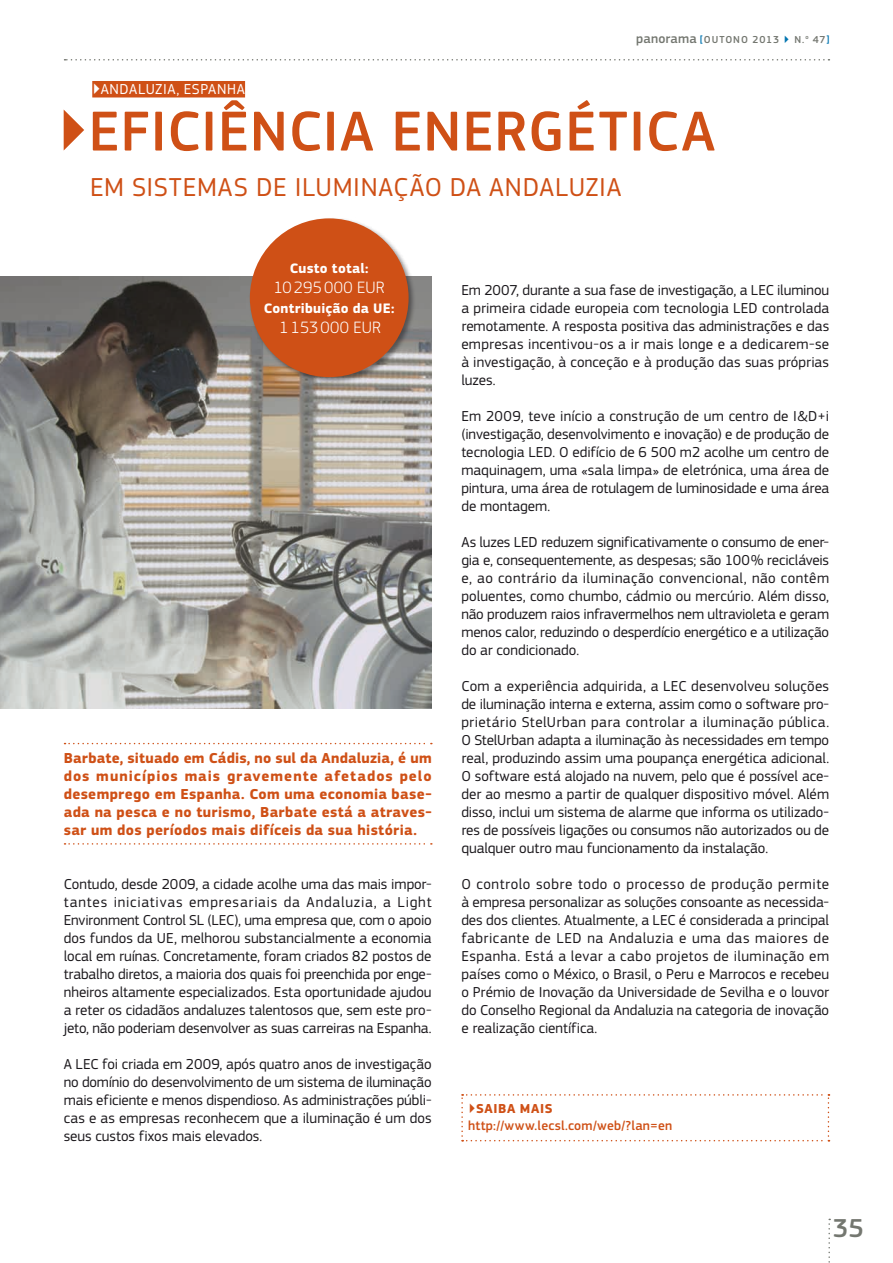
<style>
.page{position:relative;width:893px;height:1263px;background:#fff}
.page>*{position:absolute;margin:0;border:0;box-sizing:border-box;transform-origin:0 0}
.t1{font:500 58.5px "EC Square Sans Pro";letter-spacing:.015em;color:#cf5016}
.t2{font:27px "EC Square Sans Pro";letter-spacing:.02em;color:#cf5016}
.t3{font:500 27px "EC Square Sans Pro";color:#747770}
.t4{font:300 17.1px "EC Square Sans Pro";letter-spacing:.015em;color:#fff}
.t5{font:15px/18px "EC Square Sans Pro";color:#1b181c;text-align:justify}
.t6{font:700 15px/18px "EC Square Sans Pro";letter-spacing:.02em;color:#cf5016;text-align:justify}
.t7{font:15px "EC Square Sans Pro";letter-spacing:.04em;color:#fff}
.t8{font:700 14.25px "EC Square Sans Pro";letter-spacing:.015em;color:#fff}
.t9{font:500 13.5px "EC Square Sans Pro";letter-spacing:.015em;color:#cf5016}
.t10{font:700 13.5px "EC Square Sans Pro";letter-spacing:.045em;color:#cf5016}
.t11{font:500 10.5px "EC Square Sans Pro";letter-spacing:.075em;color:#747770}
.s1{font-size:13.5px}
.s2{color:#0074b0}
</style>
<div class="page">
<img style="left:0;top:277px;width:432px;height:432px">
<svg style="left:65px;top:743px;width:367px;height:1px"></svg>
<svg style="left:65px;top:843px;width:367px;height:2px"></svg>
<svg style="left:461px;top:1094px;width:368px;height:47px"></svg>
<div style="left:248px;top:217px;width:168px;height:168px;background:#1b181c;opacity:.5"></div>
<div style="left:250px;top:218px;width:159px;height:159px;background:#cf5016;border-radius:50%"></div>
<div style="left:92px;top:81px;width:153px;height:16px;background:#cf5016"></div>
<svg style="left:828px;top:1219px;width:2px;height:44px"></svg>
<svg style="left:65px;top:59px;width:764px;height:2px"></svg>
<p class="t7" style="left:92px;top:81px;width:154px">▶ANDALUZIA, ESPANHA</p>
<p class="t11" style="left:636px;top:33px;width:195px"><span class="s1">panorama</span> <span class="s2">[</span>OUTONO 2013 <span class="s2">▶</span> N.<sup>o</sup> 47<span class="s2">]</span></p>
<h1 class="t1" style="left:56px;top:97px;width:661px">▶EFICIÊNCIA ENERGÉTICA</h1>
<h2 class="t2" style="left:90px;top:171px;width:533px">EM SISTEMAS DE ILUMINAÇÃO DA ANDALUZIA</h2>
<p class="t8" style="left:290px;top:260px;width:80px">Custo total:</p>
<p class="t4" style="left:274px;top:277px;width:112px">10295000 EUR</p>
<p class="t8" style="left:264px;top:300px;width:132px">Contribuição da UE:</p>
<p class="t4" style="left:280px;top:317px;width:103px">1153000 EUR</p>
<p class="t6" style="left:64px;top:749px;width:369px">Barbate, situado em Cádis, no sul da Andaluzia, é um dos municípios mais gravemente afetados pelo desemprego em Espanha. Com uma economia base&shy;ada na pesca e no turismo, Barbate está a atraves&shy;sar um dos períodos mais difíceis da sua história.</p>
<p class="t5" style="left:64px;top:875px;width:369px">Contudo, desde 2009, a cidade acolhe uma das mais impor&shy;tantes iniciativas empresariais da Andaluzia, a Light Environment Control SL (LEC), uma empresa que, com o apoio dos fundos da UE, melhorou substancialmente a economia local em ruínas. Concretamente, foram criados 82 postos de trabalho diretos, a maioria dos quais foi preenchida por enge&shy;nheiros altamente especializados. Esta oportunidade ajudou a reter os cidadãos andaluzes talentosos que, sem este pro&shy;jeto, não poderiam desenvolver as suas carreiras na Espanha.</p>
<p class="t5" style="left:64px;top:1055px;width:369px">A LEC foi criada em 2009, após quatro anos de investigação no domínio do desenvolvimento de um sistema de iluminação mais eficiente e menos dispendioso. As administrações públi&shy;cas e as empresas reconhecem que a iluminação é um dos seus custos fixos mais elevados.</p>
<p class="t5" style="left:461px;top:281px;width:369px">Em 2007, durante a sua fase de investigação, a LEC iluminou a primeira cidade europeia com tecnologia LED controlada remotamente. A resposta positiva das administrações e das empresas incentivou-os a ir mais longe e a dedicarem-se à investigação, à conceção e à produção das suas próprias luzes.</p>
<p class="t5" style="left:461px;top:407px;width:369px">Em 2009, teve início a construção de um centro de I&amp;D+i (investigação, desenvolvimento e inovação) e de produção de tecnologia LED. O edifício de 6 500 m2 acolhe um centro de maquinagem, uma «sala limpa» de eletrónica, uma área de pintura, uma área de rotulagem de luminosidade e uma área de montagem.</p>
<p class="t5" style="left:461px;top:533px;width:369px">As luzes LED reduzem significativamente o consumo de ener&shy;gia e, consequentemente, as despesas; são 100% recicláveis e, ao contrário da iluminação convencional, não contêm poluentes, como chumbo, cádmio ou mercúrio. Além disso, não produzem raios infravermelhos nem ultravioleta e geram menos calor, reduzindo o desperdício energético e a utilização do ar condicionado.</p>
<p class="t5" style="left:461px;top:677px;width:369px">Com a experiência adquirida, a LEC desenvolveu soluções de iluminação interna e externa, assim como o software pro&shy;prietário StelUrban para controlar a iluminação pública.<br>O StelUrban adapta a iluminação às necessidades em tempo real, produzindo assim uma poupança energética adicional.<br>O software está alojado na nuvem, pelo que é possível ace&shy;der ao mesmo a partir de qualquer dispositivo móvel. Além disso, inclui um sistema de alarme que informa os utilizado&shy;res de possíveis ligações ou consumos não autorizados ou de qualquer outro mau funcionamento da instalação.</p>
<p class="t5" style="left:461px;top:875px;width:369px">O controlo sobre todo o processo de produção permite à empresa personalizar as soluções consoante as necessida&shy;des dos clientes. Atualmente, a LEC é considerada a principal fabricante de LED na Andaluzia e uma das maiores de Espanha. Está a levar a cabo projetos de iluminação em países como o México, o Brasil, o Peru e Marrocos e recebeu o Prémio de Inovação da Universidade de Sevilha e o louvor do Conselho Regional da Andaluzia na categoria de inovação e realização científica.</p>
<p class="t10" style="left:468px;top:1100px;width:86px">▶SAIBA MAIS</p>
<p class="t9" style="left:468px;top:1117px;width:206px">http://www.lecsl.com/web/?lan=en</p>
<h2 class="t3" style="left:833px;top:1212px;width:32px">35</h2>
</div>
